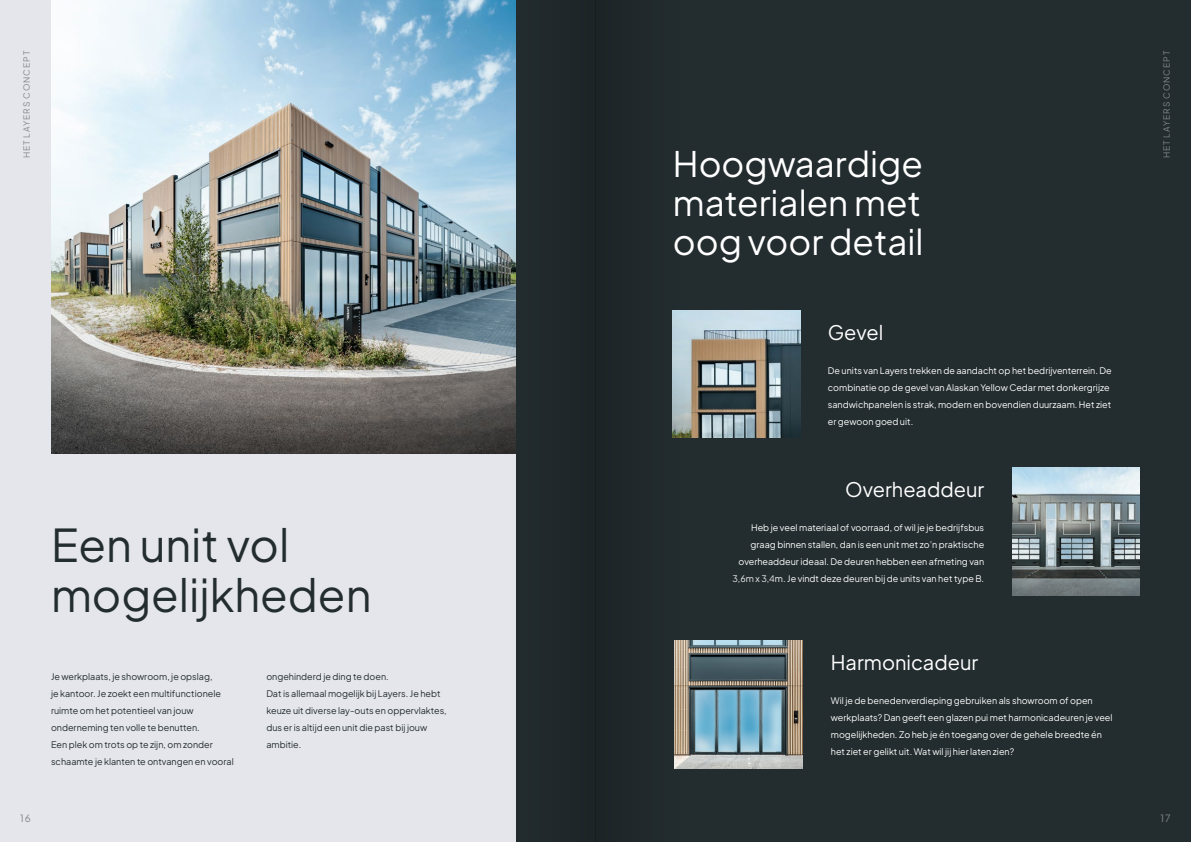
<style>
.page{position:relative;width:1191px;height:842px;background:#fff}
.page>*{position:absolute;margin:0;border:0;box-sizing:border-box;transform-origin:0 0}
.t1{font:45px "Plus Jakarta Sans";color:#232c2f}
.t2{font:35px/39px "Plus Jakarta Sans";color:#fff;text-align:justify}
.t3{font:20px "Plus Jakarta Sans";color:#fff}
.t4{font:10px "Plus Jakarta Sans";color:#83888c}
.t5{font:9px/17px "Plus Jakarta Sans";color:#fff}
.t6{font:9px/17px "Plus Jakarta Sans";color:#232c2f}
.t7{font:8.5px "Plus Jakarta Sans";letter-spacing:.11em;color:#83888c}
.s1{color:#eff0f0}
</style>
<div class="page">
<div style="left:0;top:0;width:595px;height:842px;background:#e4e6eb"></div>
<img style="left:51px;top:0;width:382px;height:454px">
<div style="left:516px;top:0;width:675px;height:842px;background:#232c2f"></div>
<img style="left:758px;top:310px;width:42px;height:128px">
<img style="left:758px;top:641px;width:44px;height:127px">
<img style="left:1012px;top:467px;width:128px;height:128px">
<svg style="left:595px;top:0;width:163px;height:842px"></svg>
<svg style="left:433px;top:0;width:83px;height:454px;background:#819dac"></svg>
<p class="t7" style="left:20px;top:158px;width:109px;rotate:-90deg">HET LAYERS CONCEPT</p>
<p class="t7" style="left:1159px;top:158px;width:109px;rotate:-90deg">HET LAYERS CONCEPT</p>
<p class="t2" style="left:673px;top:141px;width:252px">Hoogwaardige materialen met oog voor detail</p>
<p class="t1" style="left:51px;top:509px;width:240px">Een unit vol</p>
<p class="t1" style="left:51px;top:559px;width:322px">mogelijkheden</p>
<p class="t6" style="left:51px;top:667px;width:184px">Je werkplaats, je showroom, je opslag,<br>je kantoor. Je zoekt een multifunctionele ruimte om het potentieel van jouw onderneming ten volle te benutten.<br>Een plek om trots op te zijn, om zonder schaamte je klanten te ontvangen en vooral</p>
<p class="t6" style="left:266px;top:667px;width:124px">ongehinderd je ding te doen.</p>
<p class="t6" style="left:266px;top:684px;width:182px">Dat is allemaal mogelijk bij Layers. Je hebt keuze uit diverse lay-outs en oppervlaktes, dus er is altijd een unit die past bij jouw ambitie.</p>
<p class="t3" style="left:828px;top:316px;width:57px">Gevel</p>
<p class="t5" style="left:828px;top:361px;width:285px">De units van Layers trekken de aandacht op het bedrijventerrein. De combinatie op de gevel van Alaskan Yellow Cedar met donkergrijze sandwichpanelen is strak, modern en bovendien duurzaam. Het ziet er gewoon goed uit.</p>
<p class="t3" style="left:845px;top:473px;width:140px">Overheaddeur</p>
<p class="t5" style="left:732px;top:518px;width:253px;text-align:right">Heb je veel materiaal of voorraad, of wil je je bedrijfsbus graag binnen stallen, dan is een unit met zo’n praktische overheaddeur ideaal. De deuren hebben een afmeting van <span class="s1">3,6m x 3,4</span>m. Je vindt deze deuren bij de units van het type B.</p>
<p class="t3" style="left:831px;top:646px;width:149px">Harmonicadeur</p>
<p class="t5" style="left:831px;top:691px;width:283px">Wil je de benedenverdieping gebruiken als showroom of open werkplaats? Dan geeft een glazen pui met harmonicadeuren je veel mogelijkheden. Zo heb je én toegang over de gehele breedte én het ziet er gelikt uit. Wat wil jij hier laten zien?</p>
<p class="t4" style="left:20px;top:810px;width:12px">16</p>
<p class="t4" style="left:1160px;top:810px;width:12px">17</p>
</div>
